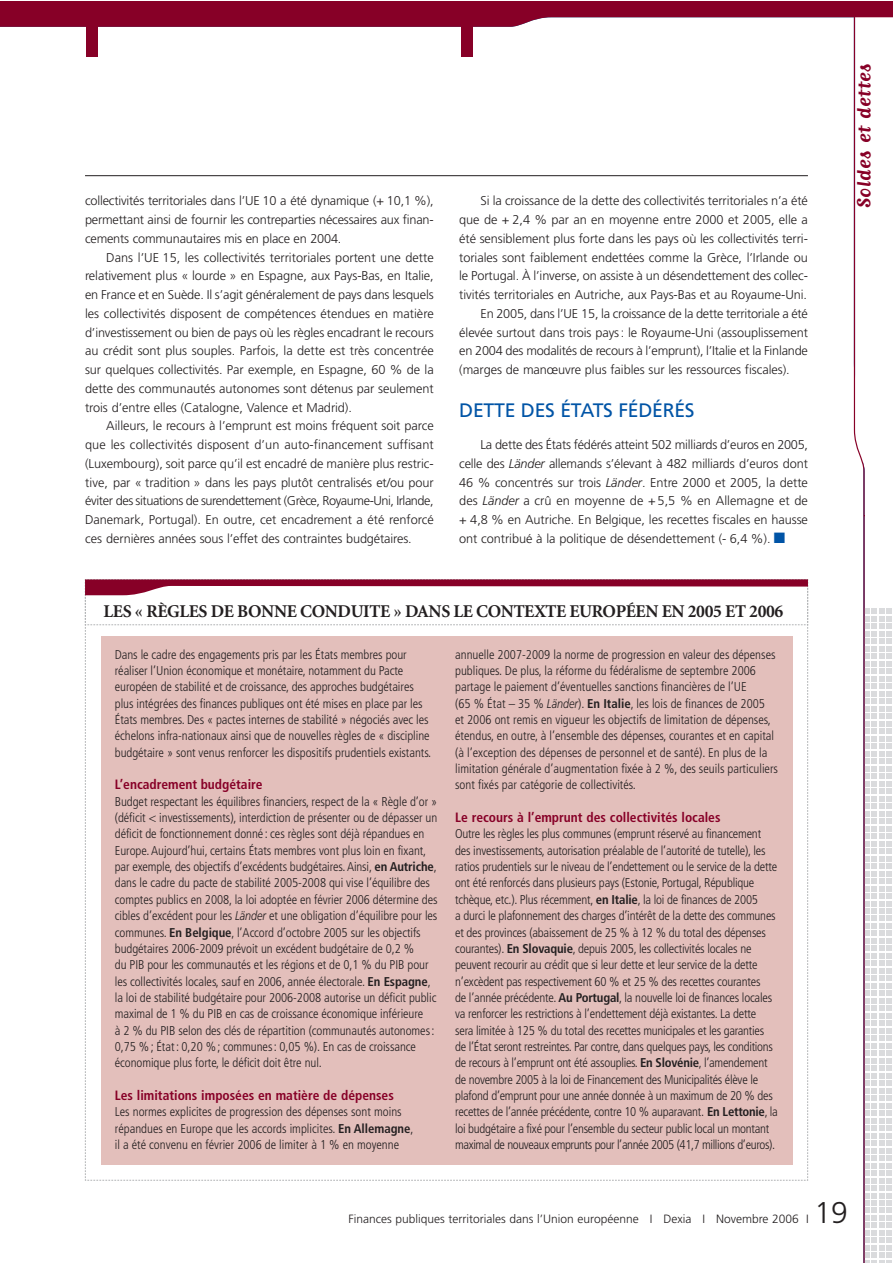
<style>
.page{position:relative;width:893px;height:1263px;background:#fff}
.page>*{position:absolute;margin:0;border:0;box-sizing:border-box;transform-origin:0 0}
.t1{font:300 30px "Frutiger";color:#231f20}
.t2{font:700 22.5px "Matrix Script";letter-spacing:.025em;color:#870027}
.t3{font:19.5px "Frutiger";letter-spacing:-.015em;color:#0054a6}
.t4{font:700 18px "Minion";letter-spacing:-.02em;color:#231f20}
.t5{font:700 condensed 13.5px "Frutiger";color:#870027}
.t6{font:300 condensed 12.75px/16.4px "Frutiger";letter-spacing:-.005em;color:#231f20}
.t7{font:300 12.75px/18.8px "Frutiger";letter-spacing:-.005em;color:#231f20;text-align:justify}
.t8{font:300 12px "Frutiger";color:#231f20}
.s1{font-style:italic}
.s2{color:#0054a6}
.s3{font-weight:700}
.s4{font-style:italic;font-stretch:normal}
</style>
<div class="page">
<svg style="left:854px;top:44px;width:38px;height:1219px"></svg>
<svg style="left:0;top:1px;width:892px;height:43px"></svg>
<hr style="left:85px;top:175px;width:723px;height:1px;background:#231f20">
<svg style="left:85px;top:579px;width:723px;height:602px;background:#e5c5c2"></svg>
<div style="left:86px;top:1px;width:11px;height:56px;background:#870027"></div>
<div style="left:461px;top:1px;width:11px;height:56px;background:#870027"></div>
<p class="t7" style="left:85px;top:193px;width:350px">collectivités territoriales dans l’UE 10 a été dynamique (+ 10,1 %), permettant ainsi de fournir les contreparties nécessaires aux finan&shy;cements communautaires mis en place en 2004.</p>
<p class="t7" style="left:85px;top:249px;width:350px;text-indent:21px">Dans l’UE 15, les collectivités territoriales portent une dette relativement plus « lourde » en Espagne, aux Pays-Bas, en Italie, en France et en Suède. Il s’agit généralement de pays dans lesquels les collectivités disposent de compétences étendues en matière d’investissement ou bien de pays où les règles encadrant le recours au crédit sont plus souples. Parfois, la dette est très concentrée sur quelques collectivités. Par exemple, en Espagne, 60 % de la dette des communautés autonomes sont détenus par seulement trois d’entre elles (Catalogne, Valence et Madrid).</p>
<p class="t7" style="left:85px;top:418px;width:350px;text-indent:21px">Ailleurs, le recours à l’emprunt est moins fréquent soit parce que les collectivités disposent d’un auto-financement suffisant (Luxembourg), soit parce qu’il est encadré de manière plus restric&shy;tive, par « tradition » dans les pays plutôt centralisés et/ou pour éviter des situations de surendettement (Grèce, Royaume-Uni, Irlande, Danemark, Portugal). En outre, cet encadrement a été renforcé ces dernières années sous l’effet des contraintes budgétaires.</p>
<p class="t7" style="left:480px;top:193px;width:329px">Si la croissance de la dette des collectivités territoriales n’a été</p>
<p class="t7" style="left:459px;top:211px;width:350px">que de + 2,4 % par an en moyenne entre 2000 et 2005, elle a</p>
<p class="t7" style="left:459px;top:230px;width:350px">été sensiblement plus forte dans les pays où les collectivités terri-</p>
<p class="t7" style="left:459px;top:249px;width:350px">toriales sont faiblement endettées comme la Grèce, l’Irlande ou</p>
<p class="t7" style="left:459px;top:268px;width:350px">le Portugal. À l’inverse, on assiste à un désendettement des collec-</p>
<p class="t7" style="left:459px;top:286px;width:349px">tivités territoriales en Autriche, aux Pays-Bas et au Royaume-Uni.</p>
<p class="t7" style="left:480px;top:305px;width:329px">En 2005, dans l’UE 15, la croissance de la dette territoriale a été</p>
<p class="t7" style="left:459px;top:324px;width:350px">élevée surtout dans trois pays: le Royaume-Uni (assouplissement</p>
<p class="t7" style="left:459px;top:343px;width:350px">en 2004 des modalités de recours à l’emprunt), l’Italie et la Finlande</p>
<p class="t7" style="left:459px;top:361px;width:332px">(marges de manœuvre plus faibles sur les ressources fiscales).</p>
<h3 class="t3" style="left:459px;top:402px;width:237px">DETTE DES ÉTATS FÉDÉRÉS</h3>
<p class="t7" style="left:459px;top:436px;width:350px;text-indent:21px">La dette des États fédérés atteint 502 milliards d’euros en 2005, celle des <span class="s1">Länder</span> allemands s’élevant à 482 milliards d’euros dont 46 % concentrés sur trois <span class="s1">Länder</span>. Entre 2000 et 2005, la dette des <span class="s1">Länder</span> a crû en moyenne de +5,5 % en Allemagne et de + 4,8 % en Autriche. En Belgique, les recettes fiscales en hausse ont contribué à la politique de désendettement (- 6,4 %). <span class="s2">■</span></p>
<h2 class="t2" style="left:857px;top:208px;width:147px;rotate:-90deg">Soldes et dettes</h2>
<h3 class="t4" style="left:104px;top:604px;width:681px">LES « RÈGLES DE BONNE CONDUITE » DANS LE CONTEXTE EUROPÉEN EN 2005 ET 2006</h3>
<p class="t6" style="left:115px;top:647px;width:318px">Dans le cadre des engagements pris par les États membres pour réaliser l’Union économique et monétaire, notamment du Pacte européen de stabilité et de croissance, des approches budgétaires plus intégrées des finances publiques ont été mises en place par les États membres. Des « pactes internes de stabilité » négociés avec les échelons infra-nationaux ainsi que de nouvelles règles de « discipline budgétaire » sont venus renforcer les dispositifs prudentiels existants.</p>
<p class="t5" style="left:115px;top:779px;width:149px">L’encadrement budgétaire</p>
<p class="t6" style="left:115px;top:794px;width:324px">Budget respectant les équilibres financiers, respect de la « Règle d’or » (déficit &lt; investissements), interdiction de présenter ou de dépasser un déficit de fonctionnement donné: ces règles sont déjà répandues en Europe. Aujourd’hui, certains États membres vont plus loin en fixant, par exemple, des objectifs d’excédents budgétaires. Ainsi, <span class="s3">en Autriche</span>, dans le cadre du pacte de stabilité 2005-2008 qui vise l’équilibre des comptes publics en 2008, la loi adoptée en février 2006 détermine des cibles d’excédent pour les <span class="s4">Länder</span> et une obligation d’équilibre pour les communes. <span class="s3">En Belgique</span>, l’Accord d’octobre 2005 sur les objectifs budgétaires 2006-2009 prévoit un excédent budgétaire de 0,2 %<br>du PIB pour les communautés et les régions et de 0,1 % du PIB pour les collectivités locales, sauf en 2006, année électorale. <span class="s3">En Espagne</span>, la loi de stabilité budgétaire pour 2006-2008 autorise un déficit public maximal de 1 % du PIB en cas de croissance économique inférieure<br>à 2 % du PIB selon des clés de répartition (communautés autonomes:<br>0,75 %; État: 0,20 %; communes: 0,05 %). En cas de croissance économique plus forte, le déficit doit être nul.</p>
<p class="t5" style="left:115px;top:1090px;width:281px">Les limitations imposées en matière de dépenses</p>
<p class="t6" style="left:115px;top:1105px;width:300px">Les normes explicites de progression des dépenses sont moins répandues en Europe que les accords implicites. <span class="s3">En Allemagne</span>, il a été convenu en février 2006 de limiter à 1 % en moyenne</p>
<p class="t6" style="left:455px;top:647px;width:324px">annuelle 2007-2009 la norme de progression en valeur des dépenses publiques. De plus, la réforme du fédéralisme de septembre 2006 partage le paiement d’éventuelles sanctions financières de l’UE<br>(65 % État – 35 % <span class="s4">Länder</span>). <span class="s3">En Italie</span>, les lois de finances de 2005<br>et 2006 ont remis en vigueur les objectifs de limitation de dépenses, étendus, en outre, à l’ensemble des dépenses, courantes et en capital (à l’exception des dépenses de personnel et de santé). En plus de la limitation générale d’augmentation fixée à 2 %, des seuils particuliers sont fixés par catégorie de collectivités.</p>
<p class="t5" style="left:455px;top:812px;width:267px">Le recours à l’emprunt des collectivités locales</p>
<p class="t6" style="left:455px;top:827px;width:324px">Outre les règles les plus communes (emprunt réservé au financement des investissements, autorisation préalable de l’autorité de tutelle), les ratios prudentiels sur le niveau de l’endettement ou le service de la dette ont été renforcés dans plusieurs pays (Estonie, Portugal, République tchèque, etc.). Plus récemment, <span class="s3">en Italie</span>, la loi de finances de 2005<br>a durci le plafonnement des charges d’intérêt de la dette des communes et des provinces (abaissement de 25 % à 12 % du total des dépenses courantes). <span class="s3">En Slovaquie</span>, depuis 2005, les collectivités locales ne peuvent recourir au crédit que si leur dette et leur service de la dette n’excèdent pas respectivement 60 % et 25 % des recettes courantes<br>de l’année précédente. <span class="s3">Au Portugal</span>, la nouvelle loi de finances locales va renforcer les restrictions à l’endettement déjà existantes. La dette<br>sera limitée à 125 % du total des recettes municipales et les garanties de l’État seront restreintes. Par contre, dans quelques pays, les conditions de recours à l’emprunt ont été assouplies. <span class="s3">En Slovénie</span>, l’amendement de novembre 2005 à la loi de Financement des Municipalités élève le plafond d’emprunt pour une année donnée à un maximum de 20 % des recettes de l’année précédente, contre 10 % auparavant. <span class="s3">En Lettonie</span>, la loi budgétaire a fixé pour l’ensemble du secteur public local un montant maximal de nouveaux emprunts pour l’année 2005 (41,7 millions d’euros).</p>
<p class="t8" style="left:349px;top:1214px;width:462px">Finances publiques territoriales dans l’Union européenne I Dexia I Novembre 2006 I</p>
<h1 class="t1" style="left:815px;top:1200px;width:35px">19</h1>
</div>
